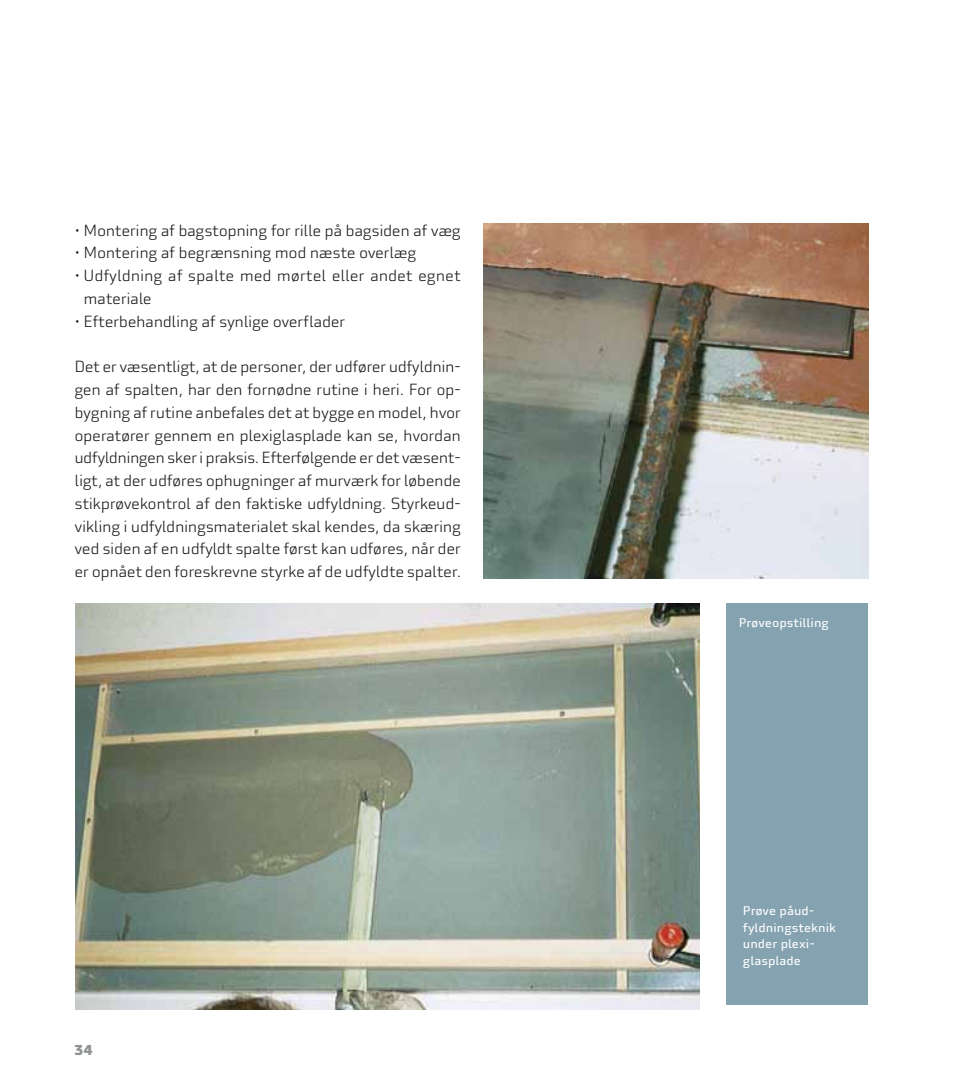
<style>
.page{position:relative;width:968px;height:1092px;background:#fff}
.page>*{position:absolute;margin:0;border:0;box-sizing:border-box;transform-origin:0 0}
.t1{font:300 15.75px/22.8px "Utility Pro";letter-spacing:-.025em;color:#1a171c}
.t2{font:900 14px "Utility Pro";color:#909395}
.t3{font:12.25px/16.6px "Utility Pro";color:#fff}
</style>
<div class="page">
<img style="left:483px;top:223px;width:385px;height:355px">
<img style="left:75px;top:603px;width:624px;height:406px">
<div style="left:726px;top:603px;width:141px;height:401px;background:#85a2b0"></div>
<p class="t1" style="left:74px;top:219px;width:388px">• Montering af bagstopning for rille på bagsiden af væg</p>
<p class="t1" style="left:74px;top:242px;width:343px">• Montering af begrænsning mod næste overlæg</p>
<p class="t1" style="left:83px;top:264px;width:379px;text-indent:-9px">• Udfyldning af spalte med mørtel eller andet egnet materiale</p>
<p class="t1" style="left:74px;top:310px;width:272px">• Efterbehandling af synlige overflader</p>
<p class="t1" style="left:74px;top:355px;width:388px;text-align:justify">Det er væsentligt, at de personer, der udfører udfyldnin&shy;gen af spalten, har den fornødne rutine i heri. For op&shy;bygning af rutine anbefales det at bygge en model, hvor operatører gennem en plexiglasplade kan se, hvordan udfyldningen sker i praksis. Efterfølgende er det væsent&shy;ligt, at der udføres ophugninger af murværk for løbende stikprøvekontrol af den faktiske udfyldning. Styrkeud&shy;vikling i udfyldningsmaterialet skal kendes, da skæring ved siden af en udfyldt spalte først kan udføres, når der er opnået den foreskrevne styrke af de udfyldte spalter.</p>
<p class="t2" style="left:74px;top:1040px;width:20px">34</p>
<p class="t3" style="left:738px;top:614px;width:92px">Prøveopstilling</p>
<p class="t3" style="left:742px;top:902px;width:95px">Prøve påud&shy;fyldningsteknik under plexi&shy;glasplade</p>
</div>
